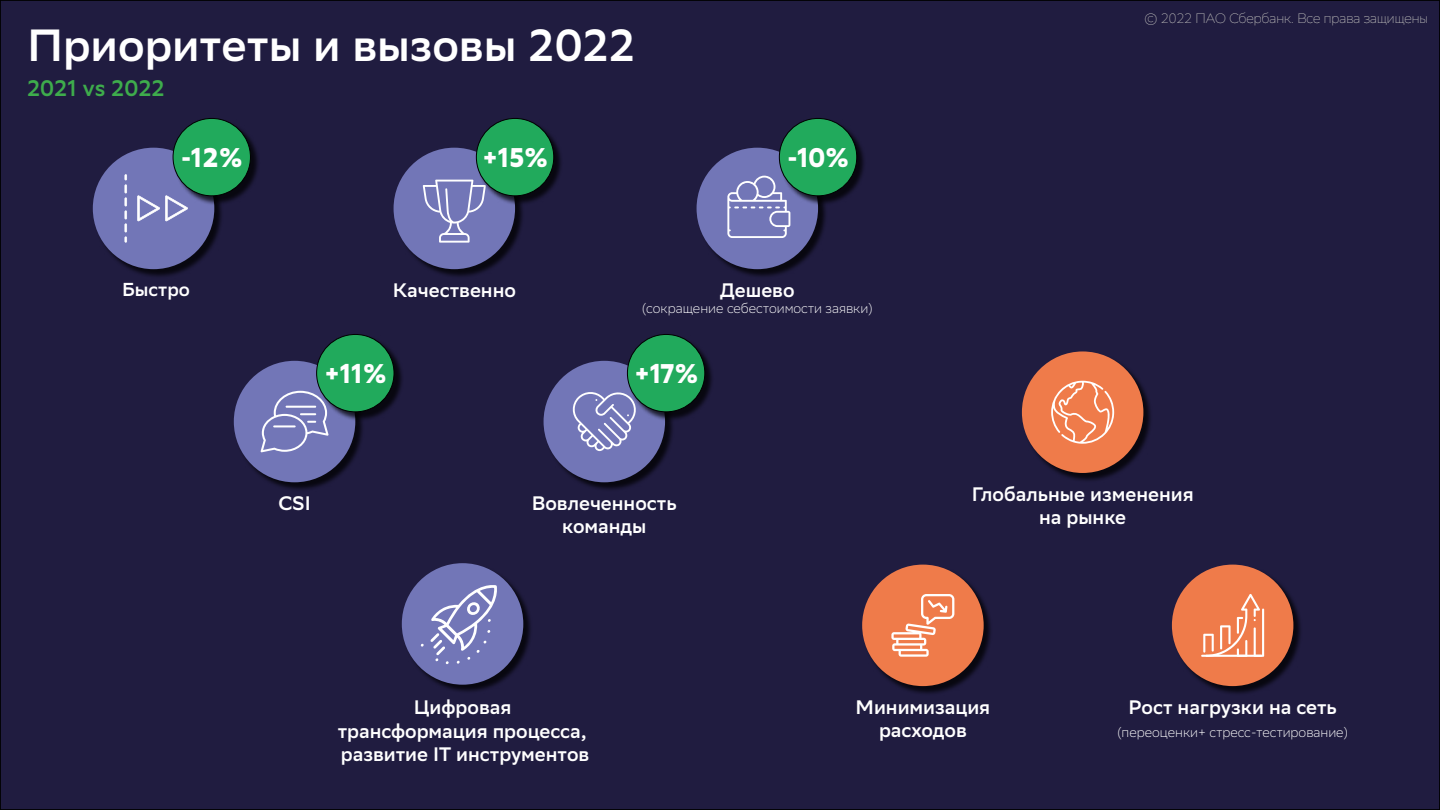
<style>
.page{position:relative;width:1440px;height:810px;background:#201c40}
.page>*{position:absolute;margin:0;border:0;box-sizing:border-box;transform-origin:0 0}
.t1{font:600 45px "SB Sans Display";color:#fff}
.t2{font:700 27px "SB Sans Display";letter-spacing:-.02em;color:#fff}
.t3{font:600 22.5px "SB Sans Display";color:#3eac4c}
.t4{font:600 19.5px/23.4px "SB Sans Display";color:#fff;text-align:center}
.t5{font:600 18.75px "SB Sans Display";color:#fff}
.t6{font:300 13.5px "SB Sans Display";color:#fff}
.t7{font:100 13.5px "SB Sans Display";color:#b5b4b4}
</style>
<div class="page">
<div style="left:395px;top:149px;width:130px;height:130px;background:#000;opacity:.75"></div>
<div style="left:394px;top:148px;width:121px;height:121px;background:#7276b7;border-radius:50%"></div>
<div style="left:698px;top:149px;width:130px;height:130px;background:#000;opacity:.75"></div>
<div style="left:697px;top:148px;width:121px;height:121px;background:#7276b7;border-radius:50%"></div>
<div style="left:94px;top:149px;width:130px;height:130px;background:#000;opacity:.75"></div>
<div style="left:93px;top:148px;width:121px;height:121px;background:#7276b7;border-radius:50%"></div>
<div style="left:235px;top:362px;width:130px;height:130px;background:#000;opacity:.75"></div>
<div style="left:234px;top:361px;width:121px;height:121px;background:#7276b7;border-radius:50%"></div>
<div style="left:545px;top:362px;width:130px;height:130px;background:#000;opacity:.75"></div>
<div style="left:544px;top:361px;width:121px;height:121px;background:#7276b7;border-radius:50%"></div>
<div style="left:403px;top:564px;width:130px;height:130px;background:#000;opacity:.75"></div>
<div style="left:402px;top:563px;width:121px;height:122px;background:#7276b7;border-radius:50%"></div>
<svg style="left:125px;top:174px;width:2px;height:69px"></svg>
<svg style="left:137px;top:195px;width:51px;height:26px"></svg>
<svg style="left:261px;top:391px;width:68px;height:61px"></svg>
<hr style="left:273px;top:425px;width:23px;height:2px;background:#fff">
<svg style="left:423px;top:180px;width:58px;height:63px"></svg>
<svg style="left:727px;top:176px;width:63px;height:62px"></svg>
<svg style="left:430px;top:585px;width:67px;height:79px"></svg>
<svg style="left:572px;top:392px;width:59px;height:59px"></svg>
<div style="left:1023px;top:353px;width:130px;height:129px;background:#000;opacity:.75"></div>
<div style="left:1022px;top:351px;width:121px;height:122px;background:#ef7b4a;border-radius:50%"></div>
<div style="left:863px;top:566px;width:130px;height:130px;background:#000;opacity:.75"></div>
<div style="left:862px;top:565px;width:122px;height:121px;background:#ef7b4a;border-radius:50%"></div>
<div style="left:1173px;top:566px;width:130px;height:130px;background:#000;opacity:.75"></div>
<div style="left:1172px;top:565px;width:121px;height:121px;background:#ef7b4a;border-radius:50%"></div>
<svg style="left:1051px;top:381px;width:63px;height:63px"></svg>
<svg style="left:891px;top:594px;width:63px;height:63px"></svg>
<hr style="left:1201px;top:655px;width:61px;height:2px;background:#fff">
<svg style="left:1203px;top:594px;width:61px;height:63px"></svg>
<div style="left:174px;top:119px;width:86px;height:87px;background:#000;opacity:.75"></div>
<div style="left:173px;top:118px;width:77px;height:78px;background:#21aa5c;border-radius:50%"></div>
<div style="left:173px;top:118px;width:78px;height:78px;border:1px solid #000;border-radius:50%"></div>
<div style="left:477px;top:119px;width:87px;height:87px;background:#000;opacity:.75"></div>
<div style="left:476px;top:118px;width:78px;height:78px;background:#21aa5c;border-radius:50%"></div>
<div style="left:476px;top:118px;width:78px;height:78px;border:1px solid #000;border-radius:50%"></div>
<div style="left:780px;top:119px;width:87px;height:87px;background:#000;opacity:.75"></div>
<div style="left:779px;top:118px;width:78px;height:78px;background:#21aa5c;border-radius:50%"></div>
<div style="left:779px;top:118px;width:78px;height:78px;border:1px solid #000;border-radius:50%"></div>
<div style="left:318px;top:335px;width:86px;height:87px;background:#000;opacity:.75"></div>
<div style="left:317px;top:334px;width:77px;height:78px;background:#21aa5c;border-radius:50%"></div>
<div style="left:316px;top:334px;width:78px;height:78px;border:1px solid #000;border-radius:50%"></div>
<div style="left:628px;top:335px;width:87px;height:87px;background:#000;opacity:.75"></div>
<div style="left:627px;top:334px;width:78px;height:78px;background:#21aa5c;border-radius:50%"></div>
<div style="left:627px;top:334px;width:78px;height:78px;border:1px solid #000;border-radius:50%"></div>
<h1 class="t1" style="left:27px;top:20px;width:610px">Приоритеты и вызовы 2022</h1>
<p class="t3" style="left:27px;top:75px;width:139px">2021 vs 2022</p>
<h2 class="t2" style="left:181px;top:142px;width:64px">-12%</h2>
<h2 class="t2" style="left:482px;top:142px;width:68px">+15%</h2>
<h2 class="t2" style="left:787px;top:142px;width:64px">-10%</h2>
<p class="t5" style="left:122px;top:279px;width:69px">Быстро</p>
<p class="t4" style="left:393px;top:279px;width:125px">Качественно</p>
<p class="t4" style="left:720px;top:279px;width:76px">Дешево</p>
<p class="t6" style="left:642px;top:301px;width:232px">(сокращение себестоимости заявки)</p>
<h2 class="t2" style="left:324px;top:358px;width:65px">+11%</h2>
<h2 class="t2" style="left:634px;top:358px;width:66px">+17%</h2>
<p class="t7" style="left:1145px;top:11px;width:285px">© 2022 ПАО Сбербанк. Все права защищены</p>
<p class="t4" style="left:278px;top:492px;width:34px">СSI</p>
<p class="t4" style="left:532px;top:492px;width:147px">Вовлеченность команды</p>
<p class="t4" style="left:972px;top:483px;width:223px">Глобальные изменения на рынке</p>
<p class="t4" style="left:338px;top:696px;width:253px">Цифровая трансформация процесса, развитие IT инструментов</p>
<p class="t4" style="left:856px;top:696px;width:136px">Минимизация расходов</p>
<p class="t4" style="left:1128px;top:696px;width:210px">Рост нагрузки на сеть</p>
<p class="t6" style="left:1118px;top:725px;width:232px">(переоценки+ стресс-тестирование)</p>
</div>
